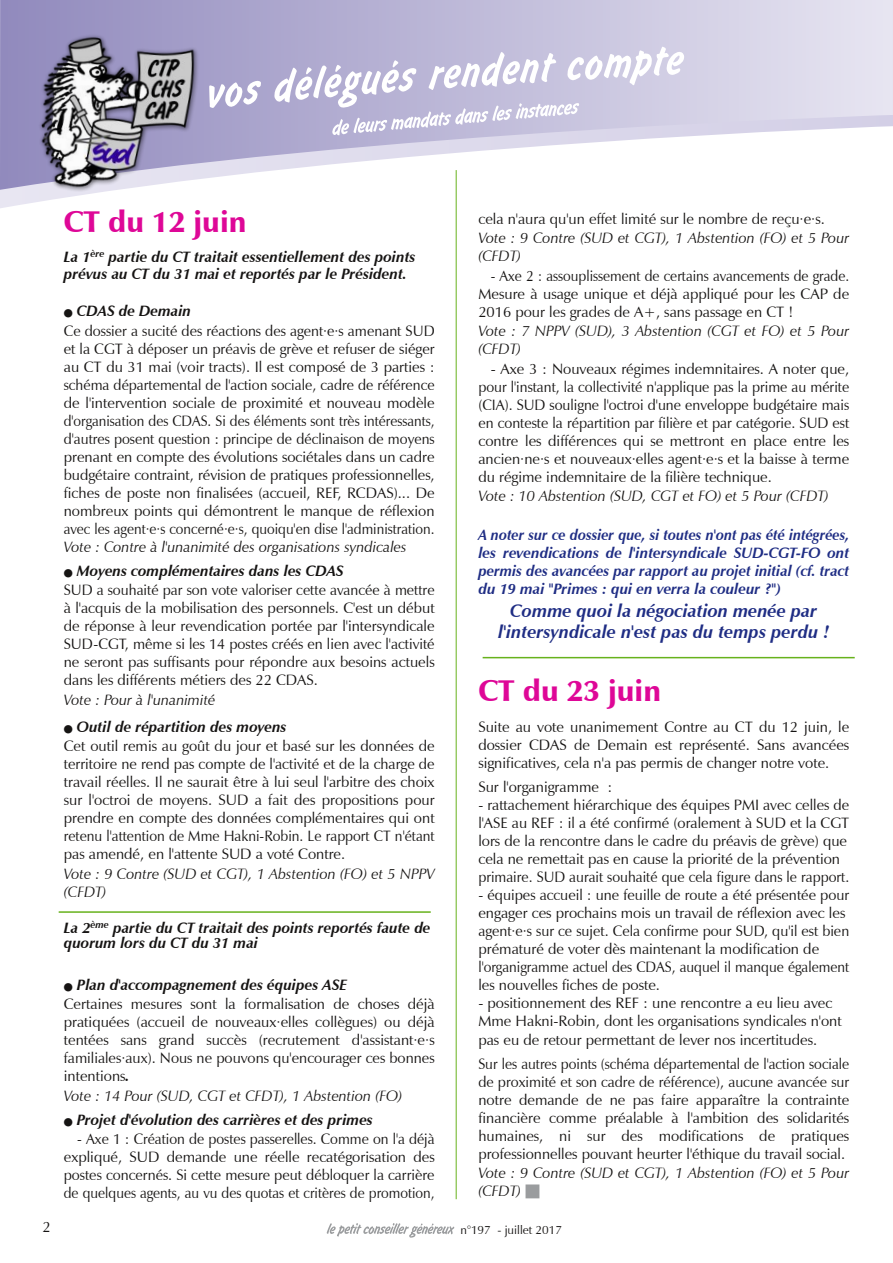
<style>
.page{position:relative;width:893px;height:1263px;background:#fff}
.page>*{position:absolute;margin:0;border:0;box-sizing:border-box;transform-origin:0 0}
.t1{font:900 30px "Zapf Humanist 601 BT";color:#de0797}
.t2{font:italic 700 18px/21px "Zapf Humanist 601 BT";color:#1f2d84;text-align:center}
.t3{font:15px/18px "Zapf Humanist 601 BT";color:#161413;text-align:justify}
.t4{font:italic 15px/18px "Zapf Humanist 601 BT";color:#161413}
.t5{font:15px/18px "Zapf Humanist 601 BT";color:#161413;text-align:justify;scale:.94 1}
.t6{font:italic 700 15px/16.5px "Zapf Humanist 601 BT";color:#161413}
.t7{font:15px/18px "Zapf Humanist 601 BT";color:#161413;text-align:justify;scale:.95 1}
.t8{font:italic 700 15px/18px "Zapf Humanist 601 BT";color:#1f2d84;text-align:justify;scale:.95 1}
.t9{font:15px/18px "Zapf Humanist 601 BT";color:#161413;text-align:justify;scale:.93 1}
.t10{font:15px/19.5px "Zapf Humanist 601 BT";color:#161413;scale:.96 1}
.t11{font:12px "Zapf Humanist 601 BT";color:#161413}
.s1{font-weight:700;font-style:italic}
.s2{color:#9a9c9e}
</style>
<div class="page">
<svg style="left:0;top:0;width:893px;height:190px"></svg>
<svg style="left:209px;top:81px;width:52px;height:27px"></svg>
<svg style="left:327px;top:1223px;width:127px;height:14px"></svg>
<hr style="left:456px;top:170px;width:1px;height:1029px;background:#67b21c">
<img style="left:34px;top:30px;width:171px;height:165px">
<svg style="left:274px;top:47px;width:410px;height:89px"></svg>
<hr style="left:483px;top:657px;width:372px;height:1px;background:#67b21c">
<hr style="left:59px;top:911px;width:372px;height:2px;background:#67b21c">
<p class="t3" style="left:43px;top:1218px;width:10px">2</p>
<h1 class="t1" style="left:64px;top:203px;width:184px">CT du 12 juin</h1>
<p class="t6" style="left:64px;top:249px;width:353px">La 1<sup>ère</sup> partie du CT traitait essentiellement des points prévus au CT du 31 mai et reportés par le Président.</p>
<p class="t3" style="left:64px;top:301px;width:372px;line-height:19.5px">● <span class="s1">CDAS de Demain<br></span>Ce dossier a sucité des réactions des agent·e·s amenant SUD</p>
<p class="t3" style="left:64px;top:339px;width:372px">et la CGT à déposer un préavis de grève et refuser de siéger au CT du 31 mai (voir tracts). Il est composé de 3 parties : schéma départemental de l'action sociale, cadre de référence de l'intervention sociale de proximité et nouveau modèle d'organisation des CDAS. Si des éléments sont très intéressants, d'autres posent question : principe de déclinaison de moyens prenant en compte des évolutions sociétales dans un cadre budgétaire contraint, révision de pratiques professionnelles, fiches de poste non finalisées (accueil, REF, RCDAS)... De nombreux points qui démontrent le manque de réflexion avec les agent·e·s concerné·e·s, quoiqu'en dise l'administration.</p>
<p class="t4" style="left:64px;top:537px;width:344px">Vote : Contre à l'unanimité des organisations syndicales</p>
<p class="t10" style="left:64px;top:561px;width:388px">● <span class="s1">Moyens complémentaires dans les CDAS<br></span>SUD a souhaité par son vote valoriser cette avancée à mettre</p>
<p class="t3" style="left:64px;top:599px;width:372px">à l'acquis de la mobilisation des personnels. C'est un début de réponse à leur revendication portée par l'intersyndicale SUD-CGT, même si les 14 postes créés en lien avec l'activité ne seront pas suffisants pour répondre aux besoins actuels dans les différents métiers des 22 CDAS.</p>
<p class="t4" style="left:64px;top:690px;width:153px">Vote : Pour à l'unanimité</p>
<p class="t3" style="left:64px;top:717px;width:372px;line-height:19.5px">● <span class="s1">Outil de répartition des moyens<br></span>Cet outil remis au goût du jour et basé sur les données de</p>
<p class="t3" style="left:64px;top:755px;width:372px">territoire ne rend pas compte de l'activité et de la charge de travail réelles. Il ne saurait être à lui seul l'arbitre des choix sur l'octroi de moyens. SUD a fait des propositions pour prendre en compte des données complémentaires qui ont retenu l'attention de Mme Hakni-Robin. Le rapport CT n'étant pas amendé, en l'attente SUD a voté Contre.</p>
<p class="t4" style="left:64px;top:864px;width:372px">Vote : 9 Contre (SUD et CGT), 1 Abstention (FO) et 5 NPPV (CFDT)</p>
<p class="t6" style="left:64px;top:920px;width:368px;line-height:15px">La 2<sup>ème</sup> partie du CT traitait des points reportés faute de quorum lors du CT du 31 mai</p>
<p class="t3" style="left:64px;top:975px;width:372px;line-height:19.5px">● <span class="s1">Plan d'accompagnement des équipes ASE<br></span>Certaines mesures sont la formalisation de choses déjà</p>
<p class="t3" style="left:64px;top:1013px;width:372px">pratiquées (accueil de nouveaux·elles collègues) ou déjà tentées sans grand succès (recrutement d'assistant·e·s familiales·aux). Nous ne pouvons qu'encourager ces bonnes intentions<span class="s1">.</span></p>
<p class="t4" style="left:64px;top:1086px;width:340px">Vote : 14 Pour (SUD, CGT et CFDT), 1 Abstention (FO)</p>
<p class="t6" style="left:64px;top:1111px;width:311px">● Projet d'évolution des carrières et des primes</p>
<p class="t7" style="left:64px;top:1130px;width:392px;text-indent:14px">- Axe 1 : Création de postes passerelles. Comme on l'a déjà expliqué, SUD demande une réelle recatégorisation des postes concernés. Si cette mesure peut débloquer la carrière de quelques agents, au vu des quotas et critères de promotion,</p>
<p class="t3" style="left:478px;top:210px;width:348px">cela n'aura qu'un effet limité sur le nombre de reçu·e·s.</p>
<p class="t4" style="left:478px;top:229px;width:372px">Vote : 9 Contre (SUD et CGT), 1 Abstention (FO) et 5 Pour (CFDT)</p>
<p class="t9" style="left:478px;top:267px;width:400px;text-indent:12px">- Axe 2 : assouplissement de certains avancements de grade.<br>Mesure à usage unique et déjà appliqué pour les CAP de 2016 pour les grades de A+, sans passage en CT !</p>
<p class="t4" style="left:478px;top:322px;width:372px">Vote : 7 NPPV (SUD), 3 Abstention (CGT et FO) et 5 Pour (CFDT)</p>
<p class="t3" style="left:478px;top:360px;width:372px;text-indent:12px">- Axe 3 : Nouveaux régimes indemnitaires. A noter que, pour l'instant, la collectivité n'applique pas la prime au mérite (CIA). SUD souligne l'octroi d'une enveloppe budgétaire mais en conteste la répartition par filière et par catégorie. SUD est contre les différences qui se mettront en place entre les ancien·ne·s et nouveaux·elles agent·e·s et la baisse à terme du régime indemnitaire de la filière technique.</p>
<p class="t4" style="left:478px;top:487px;width:352px">Vote : 10 Abstention (SUD, CGT et FO) et 5 Pour (CFDT)</p>
<p class="t8" style="left:478px;top:526px;width:392px">A noter sur ce dossier que, si toutes n'ont pas été intégrées, les revendications de l'intersyndicale SUD-CGT-FO ont permis des avancées par rapport au projet initial (cf. tract du 19 mai "Primes : qui en verra la couleur ?")</p>
<p class="t2" style="left:498px;top:600px;width:333px">Comme quoi la négociation menée par l'intersyndicale n'est pas du temps perdu !</p>
<h1 class="t1" style="left:478px;top:672px;width:184px">CT du 23 juin</h1>
<p class="t3" style="left:478px;top:718px;width:372px">Suite au vote unanimement Contre au CT du 12 juin, le dossier CDAS de Demain est représenté. Sans avancées significatives, cela n'a pas permis de changer notre vote.</p>
<p class="t3" style="left:478px;top:778px;width:135px">Sur l'organigramme :</p>
<p class="t3" style="left:478px;top:796px;width:372px;text-align:left">- rattachement hiérarchique des équipes PMI avec celles de l'ASE au REF : il a été confirmé (oralement à SUD et la CGT lors de la rencontre dans le cadre du préavis de grève) que cela ne remettait pas en cause la priorité de la prévention primaire. SUD aurait souhaité que cela figure dans le rapport.</p>
<p class="t3" style="left:478px;top:886px;width:372px;text-align:left">- équipes accueil : une feuille de route a été présentée pour engager ces prochains mois un travail de réflexion avec les agent·e·s sur ce sujet. Cela confirme pour SUD, qu'il est bien prématuré de voter dès maintenant la modification de l'organigramme actuel des CDAS, auquel il manque également les nouvelles fiches de poste.</p>
<p class="t3" style="left:478px;top:994px;width:365px;text-align:left">- positionnement des REF : une rencontre a eu lieu avec<br>Mme Hakni-Robin, dont les organisations syndicales n'ont pas eu de retour permettant de lever nos incertitudes.</p>
<p class="t5" style="left:478px;top:1054px;width:396px">Sur les autres points (schéma départemental de l'action sociale de proximité et son cadre de référence), aucune avancée sur notre demande de ne pas faire apparaître la contrainte financière comme préalable à l'ambition des solidarités humaines, ni sur des modifications de pratiques professionnelles pouvant heurter l'éthique du travail social.</p>
<p class="t4" style="left:478px;top:1164px;width:372px">Vote : 9 Contre (SUD et CGT), 1 Abstention (FO) et 5 Pour (CFDT) <span class="s2">■</span></p>
<p class="t11" style="left:461px;top:1222px;width:103px">n°197 - juillet 2017</p>
</div>
